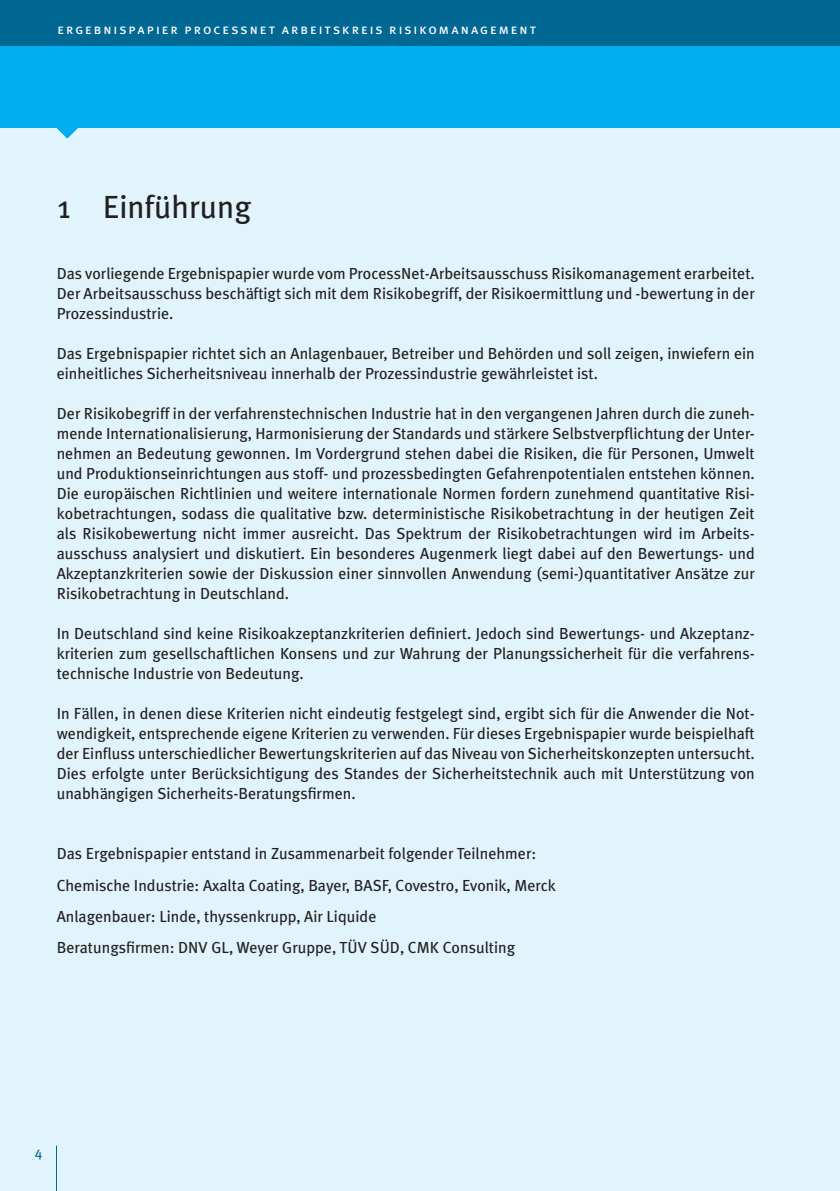
<style>
.page{position:relative;width:840px;height:1191px;background:#fff}
.page>*{position:absolute;margin:0;border:0;box-sizing:border-box;transform-origin:0 0}
.t1{font:32px "Meta Plus";color:#231f20}
.t2{font:16px/20px "Meta Plus";color:#231f20;text-align:justify}
.t3{font:14px "Meta Plus Book Caps";letter-spacing:.14em;color:#fff}
.t4{font:14px "Meta Plus";color:#006893}
</style>
<div class="page">
<div style="left:0;top:91px;width:839px;height:1100px;background:#e1f4fc"></div>
<svg style="left:0;top:45px;width:839px;height:93px;fill:#00aeef"></svg>
<div style="left:0;top:0;width:839px;height:45px;background:#006893"></div>
<hr style="left:56px;top:1145px;width:1px;height:46px;background:#006893">
<p class="t3" style="left:57px;top:21px;width:480px">ergebnispapier processnet arbeitskreis risikomanagement</p>
<h1 class="t1" style="left:57px;top:188px;width:195px">1 Einführung</h1>
<p class="t2" style="left:57px;top:263px;width:699px">Das vorliegende Ergebnispapier wurde vom ProcessNet-Arbeitsausschuss Risikomanagement erarbeitet.<br>Der Arbeitsausschuss beschäftigt sich mit dem Risikobegriff, der Risikoermittlung und -bewertung in der Prozessindustrie.</p>
<p class="t2" style="left:57px;top:343px;width:699px">Das Ergebnispapier richtet sich an Anlagenbauer, Betreiber und Behörden und soll zeigen, inwiefern ein einheitliches Sicherheitsniveau innerhalb der Prozessindustrie gewährleistet ist.</p>
<p class="t2" style="left:57px;top:403px;width:699px">Der Risikobegriff in der verfahrenstechnischen Industrie hat in den vergangenen Jahren durch die zuneh&shy;mende Internationalisierung, Harmonisierung der Standards und stärkere Selbstverpflichtung der Unter&shy;nehmen an Bedeutung gewonnen. Im Vordergrund stehen dabei die Risiken, die für Personen, Umwelt und Produktionseinrichtungen aus stoff- und prozessbedingten Gefahrenpotentialen entstehen können.<br>Die europäischen Richtlinien und weitere internationale Normen fordern zunehmend quantitative Risi&shy;kobetrachtungen, sodass die qualitative bzw. deterministische Risikobetrachtung in der heutigen Zeit als Risikobewertung nicht immer ausreicht. Das Spektrum der Risikobetrachtungen wird im Arbeits&shy;ausschuss analysiert und diskutiert. Ein besonderes Augenmerk liegt dabei auf den Bewertungs- und Akzeptanzkriterien sowie der Diskussion einer sinnvollen Anwendung (semi-)quantitativer Ansätze zur Risikobetrachtung in Deutschland.</p>
<p class="t2" style="left:57px;top:623px;width:699px">In Deutschland sind keine Risikoakzeptanzkriterien definiert. Jedoch sind Bewertungs- und Akzeptanz&shy;kriterien zum gesellschaftlichen Konsens und zur Wahrung der Planungssicherheit für die verfahrens&shy;technische Industrie von Bedeutung.</p>
<p class="t2" style="left:57px;top:703px;width:699px">In Fällen, in denen diese Kriterien nicht eindeutig festgelegt sind, ergibt sich für die Anwender die Not&shy;wendigkeit, entsprechende eigene Kriterien zu verwenden. Für dieses Ergebnispapier wurde beispielhaft der Einfluss unterschiedlicher Bewertungskriterien auf das Niveau von Sicherheitskonzepten untersucht.<br>Dies erfolgte unter Berücksichtigung des Standes der Sicherheitstechnik auch mit Unterstützung von unabhängigen Sicherheits-Beratungsfirmen.</p>
<p class="t2" style="left:57px;top:838px;width:500px;line-height:31.4px;text-align:left">Das Ergebnispapier entstand in Zusammenarbeit folgender Teilnehmer:<br>Chemische Industrie: Axalta Coating, Bayer, BASF, Covestro, Evonik, Merck Anlagenbauer: Linde, thyssenkrupp, Air Liquide<br>Beratungsfirmen: DNV GL, Weyer Gruppe, TÜV SÜD, CMK Consulting</p>
<p class="t4" style="left:35px;top:1143px;width:9px">4</p>
</div>
